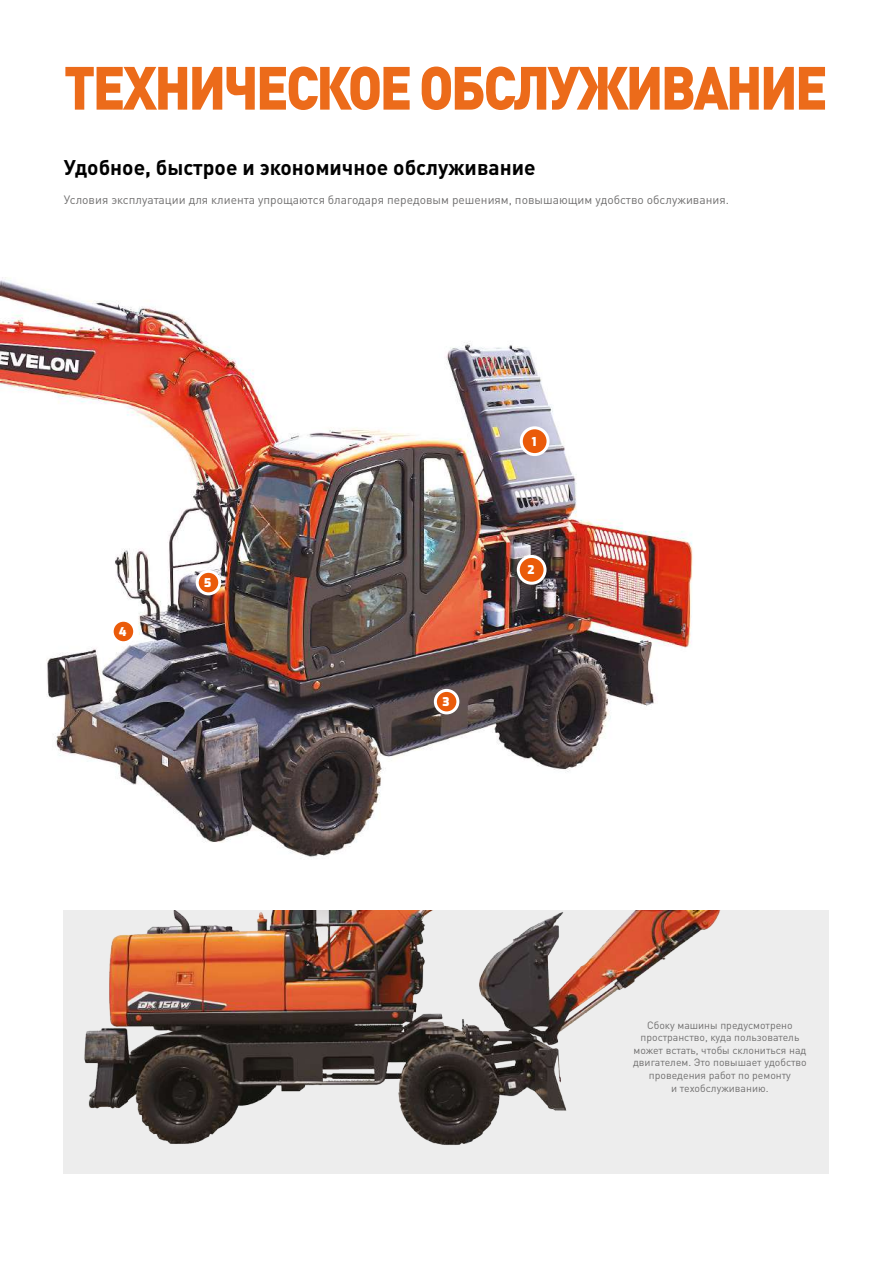
<style>
.page{position:relative;width:893px;height:1263px;background:#fff}
.page>*{position:absolute;margin:0;border:0;box-sizing:border-box;transform-origin:0 0}
.t1{font:900 60px "DIN Pro";letter-spacing:-.05em;color:#ec6b1a;scale:.9 1}
.t2{font:700 21px "DIN Pro";color:#000}
.t3{font:12px "DIN Pro";color:#706f6f}
.t4{font:900 12px "Exo";color:#fff}
.t5{font:10.5px/12.6px "DIN Pro";color:#706f6f;text-align:center}
</style>
<div class="page">
<img style="left:0;top:277px;width:693px;height:581px">
<div style="left:435px;top:690px;width:23px;height:23px;background:#ea5b0a;border-radius:50%"></div>
<div style="left:434px;top:689px;width:25px;height:25px;border:3px solid #fff;border-radius:50%"></div>
<div style="left:518px;top:556px;width:27px;height:27px;background:#ea5b0a;border-radius:50%"></div>
<div style="left:517px;top:555px;width:30px;height:30px;border:3px solid #fff;border-radius:50%"></div>
<div style="left:521px;top:428px;width:27px;height:27px;background:#ea5b0a;border-radius:50%"></div>
<div style="left:520px;top:426px;width:30px;height:30px;border:3px solid #fff;border-radius:50%"></div>
<div style="left:112px;top:620px;width:23px;height:23px;background:#ea5b0a;border-radius:50%"></div>
<div style="left:111px;top:619px;width:25px;height:25px;border:3px solid #fff;border-radius:50%"></div>
<div style="left:197px;top:571px;width:23px;height:23px;background:#ea5b0a;border-radius:50%"></div>
<div style="left:196px;top:570px;width:25px;height:25px;border:3px solid #fff;border-radius:50%"></div>
<img style="left:64px;top:910px;width:765px;height:264px">
<h1 class="t1" style="left:64px;top:47px;width:850px">ТЕХНИЧЕСКОЕ ОБСЛУЖИВАНИЕ</h1>
<h2 class="t2" style="left:64px;top:153px;width:473px">Удобное, быстрое и экономичное обслуживание</h2>
<p class="t3" style="left:64px;top:191px;width:667px">Условия эксплуатации для клиента упрощаются благодаря передовым решениям, повышающим удобство обслуживания.</p>
<p class="t4" style="left:532px;top:433px;width:6px">1</p>
<p class="t4" style="left:119px;top:623px;width:9px">4</p>
<p class="t4" style="left:204px;top:574px;width:9px">5</p>
<p class="t4" style="left:442px;top:693px;width:8px">3</p>
<p class="t4" style="left:527px;top:561px;width:8px">2</p>
<p class="t5" style="left:633px;top:1018px;width:175px">Сбоку машины предусмотрено пространство, куда пользователь может встать, чтобы склониться над двигателем. Это повышает удобство проведения работ по ремонту<br>и техобслуживанию.</p>
</div>
